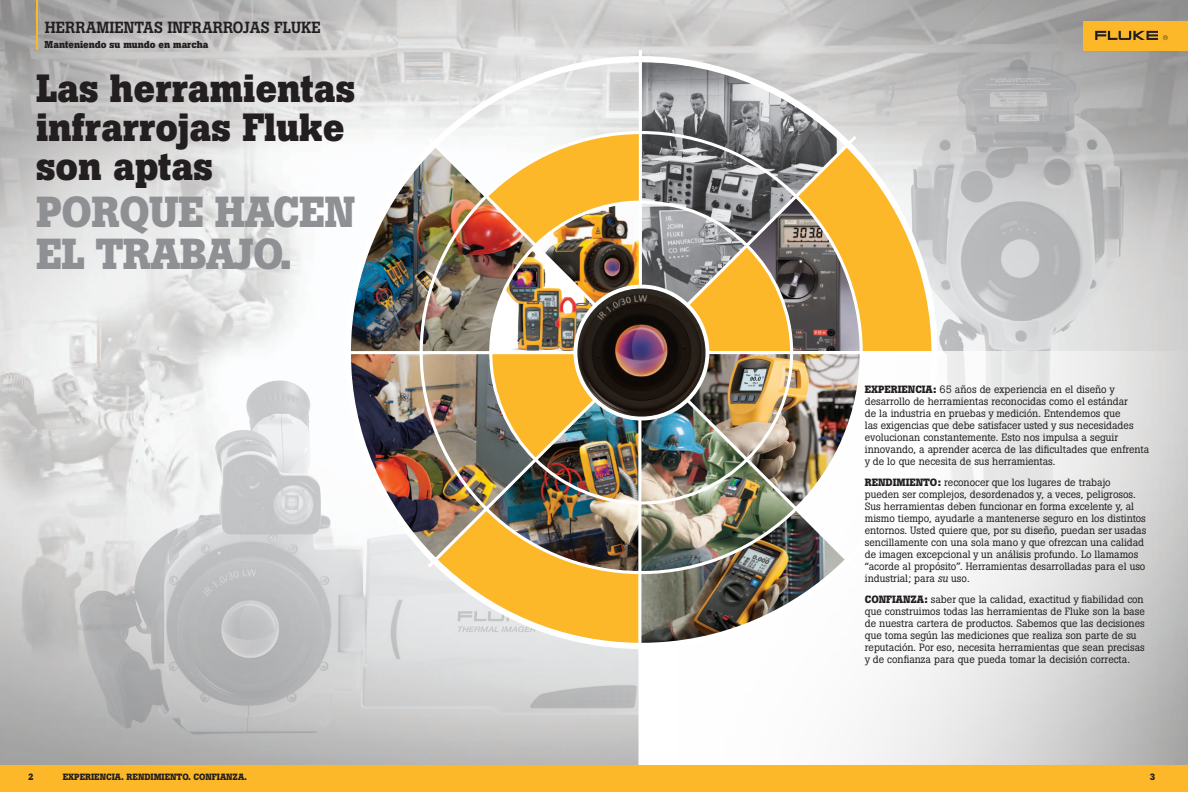
<style>
.page{position:relative;width:1188px;height:792px;background:#fff}
.page>*{position:absolute;margin:0;border:0;box-sizing:border-box;transform-origin:0 0}
.t1{font:700 43px/42px "Boton Pro";letter-spacing:-.015em;color:#8e9093}
.t2{font:700 39px/39px "Boton Pro";color:#231f20}
.t3{font:500 16px "Boton Pro";color:#231f20}
.t4{font:10.5px/12px "Boton Pro";color:#231f20}
.t5{font:700 10.5px "Boton Pro";color:#231f20}
.t6{font:700 10px "Boton Pro";color:#231f20}
.t7{font:700 9px "Boton Pro";color:#231f20}
.s1{font-weight:700}
.s2{font-style:italic}
</style>
<div class="page">
<div style="left:0;top:763px;width:1188px;height:29px;background:#fcb828"></div>
<img style="left:0;top:0;width:1188px;height:765px">
<img style="left:911px;top:59px;width:108px;height:292px">
<img style="left:79px;top:380px;width:560px;height:355px">
<svg style="left:639px;top:351px;width:549px;height:414px"></svg>
<img style="left:640px;top:304px;width:48px;height:97px">
<svg style="left:436px;top:571px;width:202px;height:74px;background:#f3cb74"></svg>
<img style="left:350px;top:354px;width:74px;height:206px">
<img style="left:487px;top:401px;width:196px;height:172px">
<svg style="left:860px;top:145px;width:73px;height:206px;background:#f1c972"></svg>
<img style="left:349px;top:146px;width:75px;height:205px">
<img style="left:688px;top:352px;width:177px;height:157px">
<img style="left:642px;top:61px;width:205px;height:141px">
<img style="left:860px;top:196px;width:3px;height:142px">
<img style="left:641px;top:202px;width:42px;height:102px">
<img style="left:641px;top:510px;width:207px;height:135px">
<hr style="left:639px;top:50px;width:3px;height:236px;background:#fff">
<hr style="left:707px;top:351px;width:235px;height:3px;background:#fff">
<hr style="left:638px;top:418px;width:3px;height:236px;background:#fff">
<img style="left:683px;top:395px;width:176px;height:177px">
<svg style="left:683px;top:133px;width:177px;height:219px;background:#a38e66"></svg>
<hr style="left:341px;top:351px;width:234px;height:3px;background:#fff">
<img style="left:424px;top:130px;width:216px;height:441px">
<hr style="left:36px;top:0;width:2px;height:50px;background:#fcb828">
<div style="left:1084px;top:22px;width:104px;height:29px;background:#fcb828"></div>
<svg style="left:1095px;top:31px;width:73px;height:10px"></svg>
<h3 class="t3" style="left:45px;top:17px;width:159px">HERRAMIENTAS INFRARR</h3>
<h3 class="t3" style="left:233px;top:17px;width:90px">OJAS FLUKE</h3>
<p class="t6" style="left:45px;top:38px;width:165px">Manteniendo su mundo en marcha</p>
<h2 class="t2" style="left:36px;top:69px;width:321px">Las herramientas infrarrojas Fluke son aptas</h2>
<h1 class="t1" style="left:36px;top:191px;width:320px">porque hacen el trabajo.</h1>
<p class="t4" style="left:865px;top:383px;width:286px;text-indent:68px"><span class="s1">:</span> 65 años de experiencia en el diseño y desarrollo de herramientas reconocidas como el estándar<br>de la industria en pruebas y medición. Entendemos que<br>las exigencias que debe satisfacer usted y sus necesidades evolucionan constantemente. Esto nos impulsa a seguir innovando, a aprender acerca de las dificultades que enfrenta y de lo que necesita de sus herramientas.</p>
<p class="t5" style="left:865px;top:476px;width:8px">RENDIMIENTO</p>
<p class="t5" style="left:865px;top:383px;width:21px">EXPERIENCIA</p>
<p class="t4" style="left:865px;top:476px;width:283px;text-indent:73px"><span class="s1">:</span> reconocer que los lugares de trabajo pueden ser complejos, desordenados y, a veces, peligrosos.<br>Sus herramientas deben funcionar en forma excelente y, al mismo tiempo, ayudarle a mantenerse seguro en los distintos entornos. Usted quiere que, por su diseño, puedan ser usadas sencillamente con una sola mano y que ofrezcan una calidad de imagen excepcional y un análisis profundo. Lo llamamos “acorde al propósito”. Herramientas desarrolladas para el uso industrial; para <span class="s2">su</span> uso.</p>
<p class="t5" style="left:865px;top:593px;width:9px">CON</p>
<p class="t4" style="left:865px;top:593px;width:281px;text-indent:21px"><span class="s1">FIANZA:</span> saber que la calidad, exactitud y fiabilidad con que construimos todas las herramientas de Fluke son la base de nuestra cartera de productos. Sabemos que las decisiones que toma según las mediciones que realiza son parte de su reputación. Por eso, necesita herramientas que sean precisas y de confianza para que pueda tomar la decisión correcta.</p>
<p class="t7" style="left:28px;top:771px;width:7px">2</p>
<p class="t7" style="left:63px;top:771px;width:186px">EXPERIENCIA. RENDIMIENTO. CONFIANZA.</p>
<p class="t7" style="left:1150px;top:771px;width:7px">3</p>
</div>
